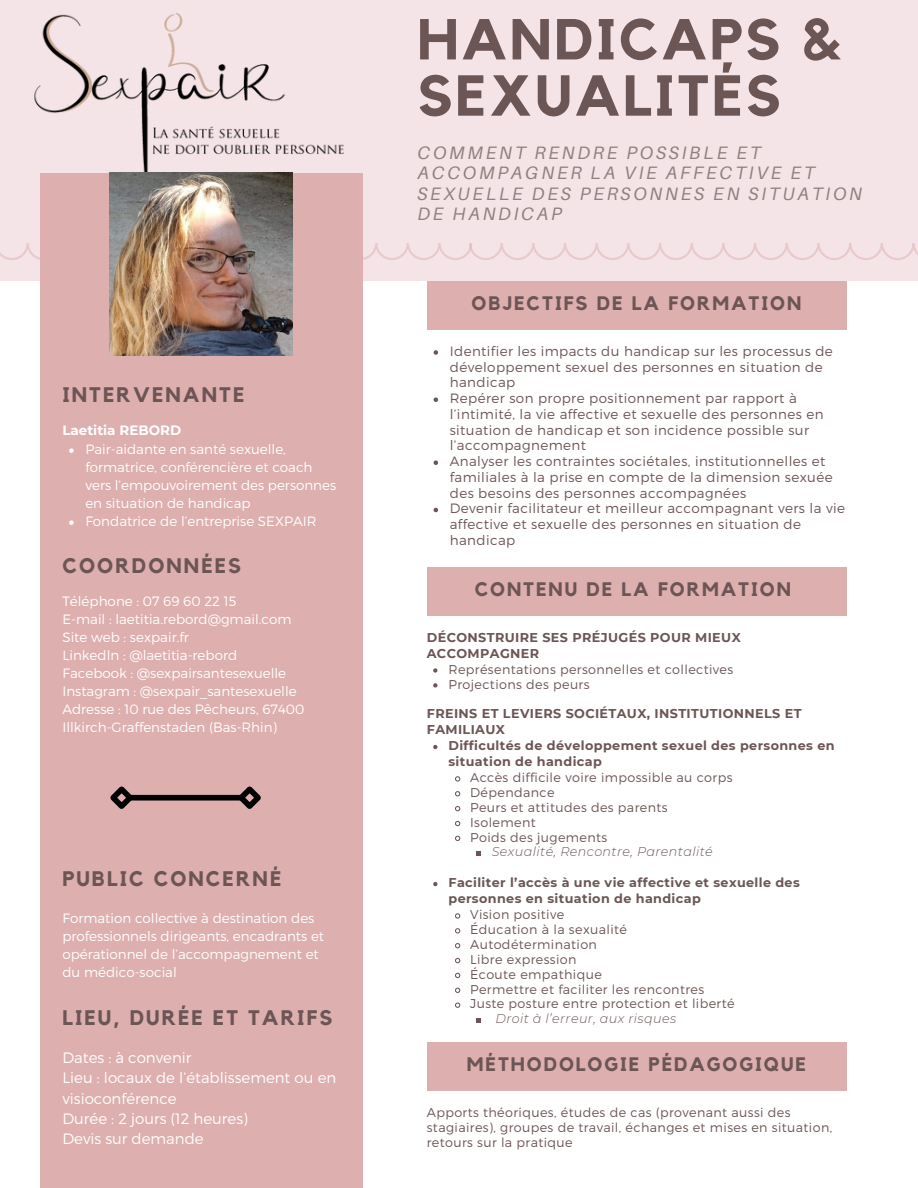
<style>
.page{position:relative;width:918px;height:1188px;background:#fff}
.page>*{position:absolute;margin:0;border:0;box-sizing:border-box;transform-origin:0 0}
.t1{font:700 57px/56.2px "Kollektif";letter-spacing:.05em;color:#6c5555}
.t2{font:700 21px "Kollektif";letter-spacing:.1em;color:#6c5555}
.t3{font:700 19.5px "Kollektif";letter-spacing:.1em;color:#6c5555}
.t4{font:italic 18px/20.2px "Aileron";letter-spacing:.15em;color:#8e817e}
.t5{font:300 15px/20.2px "Montserrat";color:#fff}
.t6{font:300 13.5px/15.8px "Montserrat";letter-spacing:.03em;color:#6c5555}
.t7{font:300 13.5px/18px "Montserrat";color:#fff}
.t8{font:700 13.5px "Montserrat";color:#fff}
.t9{font:300 12.75px/14.9px "Montserrat";letter-spacing:.03em;color:#6c5555}
.t10{font:700 12.75px/15.9px "Montserrat";letter-spacing:.03em;color:#6c5555}
.t11{font:italic 300 12.75px "Montserrat";letter-spacing:.03em;color:#6c5555}
</style>
<div class="page">
<div style="left:0;top:0;width:918px;height:281px;background:#f5e4e7"></div>
<div style="left:40px;top:173px;width:323px;height:1015px;background:#ddafaf"></div>
<svg style="left:0;top:243px;width:912px;height:17px"></svg>
<svg style="left:912px;top:243px;width:6px;height:12px"></svg>
<div style="left:427px;top:281px;width:419px;height:48px;background:#ddafaf"></div>
<svg style="left:434px;top:350px;width:4px;height:5px"></svg>
<svg style="left:434px;top:397px;width:4px;height:5px"></svg>
<svg style="left:434px;top:460px;width:4px;height:5px"></svg>
<svg style="left:434px;top:508px;width:4px;height:4px"></svg>
<img style="left:34px;top:13px;width:310px;height:209px">
<img style="left:110px;top:173px;width:183px;height:182px">
<svg style="left:69px;top:448px;width:5px;height:5px"></svg>
<svg style="left:69px;top:520px;width:5px;height:5px"></svg>
<div style="left:427px;top:568px;width:419px;height:48px;background:#ddafaf"></div>
<svg style="left:433px;top:668px;width:4px;height:5px"></svg>
<svg style="left:433px;top:683px;width:4px;height:5px"></svg>
<svg style="left:433px;top:745px;width:4px;height:4px"></svg>
<svg style="left:455px;top:776px;width:6px;height:6px"></svg>
<svg style="left:455px;top:791px;width:6px;height:6px"></svg>
<svg style="left:455px;top:806px;width:6px;height:6px"></svg>
<svg style="left:455px;top:820px;width:6px;height:7px"></svg>
<svg style="left:455px;top:835px;width:6px;height:6px"></svg>
<svg style="left:477px;top:851px;width:4px;height:4px"></svg>
<svg style="left:433px;top:882px;width:4px;height:4px"></svg>
<svg style="left:455px;top:913px;width:6px;height:6px"></svg>
<svg style="left:455px;top:928px;width:6px;height:6px"></svg>
<svg style="left:455px;top:943px;width:6px;height:6px"></svg>
<svg style="left:455px;top:957px;width:6px;height:7px"></svg>
<svg style="left:455px;top:972px;width:6px;height:7px"></svg>
<svg style="left:455px;top:987px;width:6px;height:6px"></svg>
<svg style="left:455px;top:1002px;width:6px;height:6px"></svg>
<svg style="left:477px;top:1018px;width:4px;height:4px"></svg>
<div style="left:427px;top:1043px;width:419px;height:48px;background:#ddafaf"></div>
<div style="left:129px;top:795px;width:114px;height:6px;background:#000"></div>
<svg style="left:110px;top:786px;width:28px;height:23px"></svg>
<svg style="left:233px;top:786px;width:28px;height:23px"></svg>
<h5 class="t2" style="left:62px;top:385px;width:183px">INTERVENANTE</h5>
<h2 class="t8" style="left:62px;top:422px;width:120px">Laetitia REBORD</h2>
<h5 class="t7" style="left:85px;top:440px;width:252px">Pair-aidante en santé sexuelle, formatrice, conférencière et coach vers l’empouvoirement des personnes en situation de handicap</h5>
<h2 class="t7" style="left:85px;top:512px;width:233px">Fondatrice de l’entreprise SEXPAIR</h2>
<h5 class="t2" style="left:62px;top:556px;width:180px">COORDONNÉES</h5>
<h2 class="t7" style="left:62px;top:592px;width:243px">Téléphone : 07 69 60 22 15<br>E-mail : laetitia.rebord@gmail.com<br>Site web : sexpair.fr<br>Linkedln : @laetitia-rebord<br>Facebook : @sexpairsantesexuelle<br>Instagram : @sexpair_santesexuelle<br>Adresse : 10 rue des Pêcheurs, 67400<br>Illkirch-Graffenstaden (Bas-Rhin)</h2>
<p class="t2" style="left:62px;top:869px;width:220px">PUBLIC CONCERNÉ</p>
<p class="t7" style="left:62px;top:908px;width:263px">Formation collective à destination des professionnels dirigeants, encadrants et opérationnel de l’accompagnement et du médico-social</p>
<p class="t2" style="left:62px;top:1008px;width:271px">LIEU, DURÉE ET TARIFS</p>
<p class="t5" style="left:62px;top:1047px;width:275px">Dates : à convenir<br>Lieu : locaux de l’établissement ou en visioconférence<br>Durée : 2 jours (12 heures)<br>Devis sur demande</p>
<p class="t1" style="left:417px;top:14px;width:425px">HANDICAPS &amp;<br>SEXUALITÉS</p>
<h2 class="t4" style="left:417px;top:142px;width:446px">COMMENT RENDRE POSSIBLE ET<br>ACCOMPAGNER LA VIE AFFECTIVE ET<br>SEXUELLE DES PERSONNES EN SITUATION<br>DE HANDICAP</h2>
<p class="t3" style="left:472px;top:294px;width:331px">OBJECTIFS DE LA FORMATION</p>
<h1 class="t6" style="left:450px;top:343px;width:385px">Identifier les impacts du handicap sur les processus de développement sexuel des personnes en situation de handicap</h1>
<h3 class="t6" style="left:450px;top:390px;width:375px">Repérer son propre positionnement par rapport à l’intimité, la vie affective et sexuelle des personnes en situation de handicap et son incidence possible sur l’accompagnement</h3>
<p class="t6" style="left:450px;top:453px;width:384px">Analyser les contraintes sociétales, institutionnelles et familiales à la prise en compte de la dimension sexuée des besoins des personnes accompagnées</p>
<h2 class="t6" style="left:450px;top:500px;width:397px">Devenir facilitateur et meilleur accompagnant vers la vie affective et sexuelle des personnes en situation de handicap</h2>
<h2 class="t3" style="left:475px;top:580px;width:318px">CONTENU DE LA FORMATION</h2>
<h6 class="t10" style="left:427px;top:629px;width:315px">DÉCONSTRUIRE SES PRÉJUGÉS POUR MIEUX<br>ACCOMPAGNER</h6>
<p class="t9" style="left:448px;top:661px;width:286px">Représentations personnelles et collectives</p>
<p class="t9" style="left:448px;top:676px;width:143px">Projections des peurs</p>
<h6 class="t10" style="left:427px;top:706px;width:376px">FREINS ET LEVIERS SOCIÉTAUX, INSTITUTIONNELS ET<br>FAMILIAUX</h6>
<p class="t10" style="left:448px;top:738px;width:388px">Difficultés de développement sexuel des personnes en situation de handicap</p>
<p class="t9" style="left:470px;top:769px;width:264px">Accès difficile voire impossible au corps</p>
<p class="t9" style="left:470px;top:784px;width:86px">Dépendance</p>
<p class="t9" style="left:470px;top:799px;width:199px">Peurs et attitudes des parents</p>
<p class="t9" style="left:470px;top:814px;width:67px">Isolement</p>
<p class="t9" style="left:470px;top:829px;width:139px">Poids des jugements</p>
<p class="t11" style="left:492px;top:844px;width:223px">Sexualité, Rencontre, Parentalité</p>
<p class="t10" style="left:448px;top:875px;width:353px">Faciliter l’accès à une vie affective et sexuelle des personnes en situation de handicap</p>
<p class="t9" style="left:470px;top:907px;width:96px">Vision positive</p>
<p class="t9" style="left:470px;top:921px;width:158px">Éducation à la sexualité</p>
<p class="t9" style="left:470px;top:936px;width:128px">Autodétermination</p>
<p class="t9" style="left:470px;top:951px;width:108px">Libre expression</p>
<p class="t9" style="left:470px;top:966px;width:133px">Écoute empathique</p>
<p class="t9" style="left:470px;top:981px;width:235px">Permettre et faciliter les rencontres</p>
<p class="t9" style="left:470px;top:996px;width:266px">Juste posture entre protection et liberté</p>
<p class="t11" style="left:496px;top:1011px;width:182px">Droit à l’erreur, aux risques</p>
<h2 class="t3" style="left:467px;top:1055px;width:341px">MÉTHODOLOGIE PÉDAGOGIQUE</h2>
<p class="t9" style="left:427px;top:1104px;width:407px">Apports théoriques, études de cas (provenant aussi des stagiaires), groupes de travail, échanges et mises en situation, retours sur la pratique</p>
</div>
